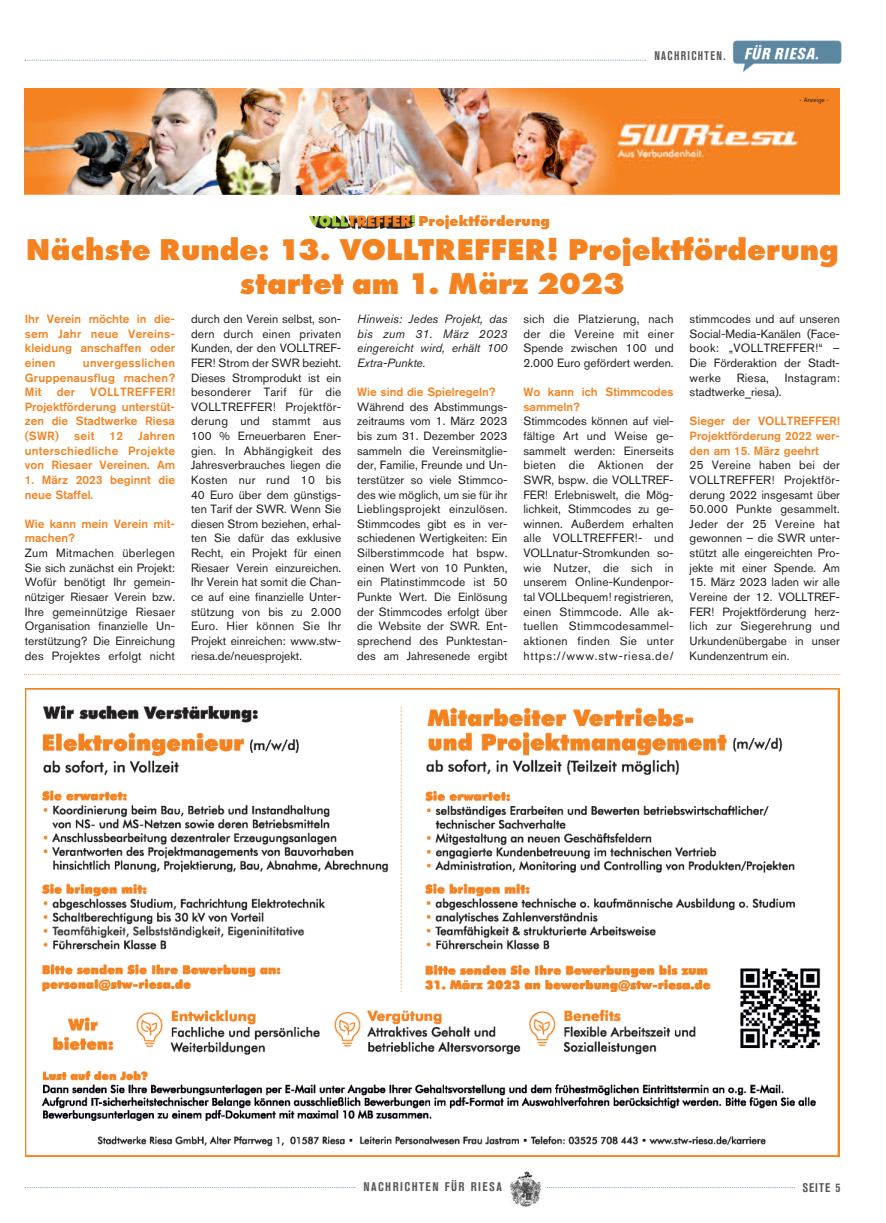
<style>
.page{position:relative;width:886px;height:1223px;background:#fff}
.page>*{position:absolute;margin:0;border:0;box-sizing:border-box;transform-origin:0 0}
.t1{font:800 31.25px/33.8px "Futura T";color:#f58220;text-align:center}
.t2{font:800 15px "Futura T";color:#f58220}
.t3{font:700 condensed 12.5px "Akzidenz Grotesk Std";letter-spacing:.12em;color:#57585a}
.t4{font:700 condensed 12.5px "Akzidenz Grotesk Std";letter-spacing:.12em;color:#57585a;scale:.9 1}
.t5{font:11.88px/14.6px "Akzidenz Grotesk Std";color:#231f20;text-align:justify}
.t6{font:500 11.88px/14.6px "Akzidenz Grotesk Std";color:#f58220;text-align:justify}
.t7{font:italic 11.88px/14.6px "Akzidenz Grotesk Std";color:#231f20;text-align:justify}
.t8{font:11.88px "Akzidenz Grotesk Std";letter-spacing:.025em;color:#231f20}
.t9{font:6.25px "Akzidenz Grotesk Std";color:#231f20}
.s1{font-family:"Akzidenz Grotesk Std";font-weight:400;color:#57585a}
</style>
<div class="page">
<svg style="left:25px;top:60px;width:621px;height:1px"></svg>
<img style="left:732px;top:40px;width:110px;height:32px">
<svg style="left:25px;top:1187px;width:330px;height:1px"></svg>
<svg style="left:547px;top:1187px;width:248px;height:1px"></svg>
<img style="left:510px;top:1171px;width:31px;height:35px">
<img style="left:309px;top:215px;width:106px;height:14px">
<img style="left:25px;top:89px;width:815px;height:106px">
<img style="left:25px;top:688px;width:815px;height:468px">
<svg style="left:24px;top:674px;width:816px;height:1px"></svg>
<p class="t4" style="left:654px;top:49px;width:81px">NACHRICHTEN.</p>
<p class="t9" style="left:799px;top:96px;width:31px">- Anzeige -</p>
<p class="t2" style="left:315px;top:212px;width:237px"><span class="s1">VOLLTREFFER</span> Projektförderung</p>
<h1 class="t1" style="left:26px;top:232px;width:814px">Nächste Runde: 13. VOLLTREFFER! Projektförderung startet am 1. März 2023</h1>
<p class="t6" style="left:25px;top:311px;width:152px">Ihr Verein möchte in die&shy;sem Jahr neue Vereins&shy;kleidung anschaffen oder einen</p>
<p class="t6" style="left:25px;top:355px;width:152px;text-indent:58px">unvergesslichen Gruppenausflug machen?<br>Mit</p>
<p class="t6" style="left:25px;top:384px;width:152px;text-indent:65px">VOLLTREFFER!<br>Projektförderung unterstüt&shy;zen die Stadtwerke Riesa (SWR)</p>
<p class="t6" style="left:57px;top:384px;width:20px">der</p>
<p class="t6" style="left:25px;top:428px;width:152px;text-indent:113px">Jahren unterschiedliche Projekte von Riesaer Vereinen. Am</p>
<p class="t6" style="left:25px;top:472px;width:152px">1. März 2023 beginnt die neue Staffel.</p>
<p class="t6" style="left:25px;top:516px;width:152px">Wie kann mein Verein mit&shy;machen?</p>
<p class="t5" style="left:25px;top:545px;width:152px">Zum Mitmachen überlegen Sie sich zunächst ein Projekt:<br>Wofür benötigt Ihr gemein&shy;nütziger Riesaer Verein bzw.<br>Ihre gemeinnützige Riesaer Organisation finanzielle Un&shy;terstützung? Die Einreichung des Projektes erfolgt nicht</p>
<p class="t6" style="left:74px;top:428px;width:22px">seit</p>
<p class="t6" style="left:109px;top:428px;width:15px">12</p>
<p class="t5" style="left:191px;top:311px;width:152px">durch den Verein selbst, son&shy;dern durch einen privaten Kunden, der den VOLLTREF-FER! Strom der SWR bezieht.<br>Dieses Stromprodukt ist ein besonderer Tarif für die VOLLTREFFER! Projektför&shy;derung und stammt aus 100 % Erneuerbaren Ener&shy;gien. In Abhängigkeit des Jahresverbrauches liegen die Kosten nur rund 10 bis 40 Euro über dem günstigs&shy;ten Tarif der SWR. Wenn Sie diesen Strom beziehen, erhal&shy;ten Sie dafür das exklusive Recht, ein Projekt für einen Riesaer Verein einzureichen.<br>Ihr Verein hat somit die Chan&shy;ce auf eine finanzielle Unter&shy;stützung von bis zu 2.000<br>Euro. Hier können Sie Ihr Projekt einreichen: www.stw&shy;riesa.de/neuesprojekt.</p>
<p class="t7" style="left:357px;top:311px;width:152px">Hinweis: Jedes Projekt, das bis zum 31. März 2023 eingereicht wird, erhält 100<br>Extra-Punkte.</p>
<p class="t6" style="left:357px;top:384px;width:140px">Wie sind die Spielregeln?</p>
<p class="t5" style="left:357px;top:399px;width:152px">Während des Abstimmungs&shy;zeitraums vom 1. März 2023 bis zum 31. Dezember 2023 sammeln die Vereinsmitglie&shy;der, Familie, Freunde und Un&shy;terstützer so viele Stimmco&shy;des wie möglich, um sie für ihr Lieblingsprojekt einzulösen.<br>Stimmcodes gibt es in ver&shy;schiedenen Wertigkeiten: Ein Silberstimmcode hat bspw. einen Wert von 10 Punkten, ein Platinstimmcode ist 50<br>Punkte Wert. Die Einlösung der Stimmcodes erfolgt über die Website der SWR. Ent&shy;sprechend des Punktestan&shy;des am Jahresenede ergibt</p>
<p class="t5" style="left:523px;top:311px;width:152px">sich die Platzierung, nach der die Vereine mit einer Spende zwischen 100 und 2.000 Euro gefördert werden.</p>
<p class="t6" style="left:523px;top:384px;width:152px">Wo kann ich Stimmcodes sammeln?</p>
<p class="t5" style="left:523px;top:414px;width:152px">Stimmcodes können auf viel&shy;fältige Art und Weise ge&shy;sammelt werden: Einerseits bieten die Aktionen der SWR, bspw. die VOLLTREF-FER! Erlebniswelt, die Mög&shy;lichkeit, Stimmcodes zu ge&shy;winnen. Außerdem erhalten alle VOLLTREFFER!- und VOLLnatur-Stromkunden so&shy;wie Nutzer, die sich in unserem Online-Kundenpor&shy;tal VOLLbequem! registrieren, einen Stimmcode. Alle ak&shy;tuellen Stimmcodesammel&shy;aktionen finden Sie unter https://www.stw-riesa.de/</p>
<p class="t5" style="left:690px;top:311px;width:152px">stimmcodes und auf unseren Social-Media-Kanälen (Face&shy;book: „VOLLTREFFER!“ – Die Förderaktion der Stadt&shy;werke</p>
<p class="t5" style="left:737px;top:370px;width:34px">Riesa,</p>
<p class="t8" style="left:785px;top:370px;width:57px">Instagram:</p>
<p class="t5" style="left:690px;top:384px;width:93px">stadtwerke_riesa).</p>
<p class="t6" style="left:690px;top:414px;width:152px">Sieger der VOLLTREFFER!<br>Projektförderung 2022 wer&shy;den am 15. März geehrt</p>
<p class="t5" style="left:690px;top:458px;width:152px">25 Vereine haben bei der VOLLTREFFER! Projektför&shy;derung 2022 insgesamt über 50.000 Punkte gesammelt.<br>Jeder der 25 Vereine hat gewonnen – die SWR unter&shy;stützt alle eingereichten Pro&shy;jekte mit einer Spende. Am</p>
<p class="t5" style="left:690px;top:575px;width:152px">15. März 2023 laden wir alle Vereine der 12. VOLLTREF-FER! Projektförderung herz&shy;lich zur Siegerehrung und Urkundenübergabe in unser Kundenzentrum ein.</p>
<p class="t3" style="left:363px;top:1179px;width:140px">NACHRICHTEN FÜR RIESA</p>
<p class="t3" style="left:802px;top:1180px;width:39px">SEITE 5</p>
</div>
